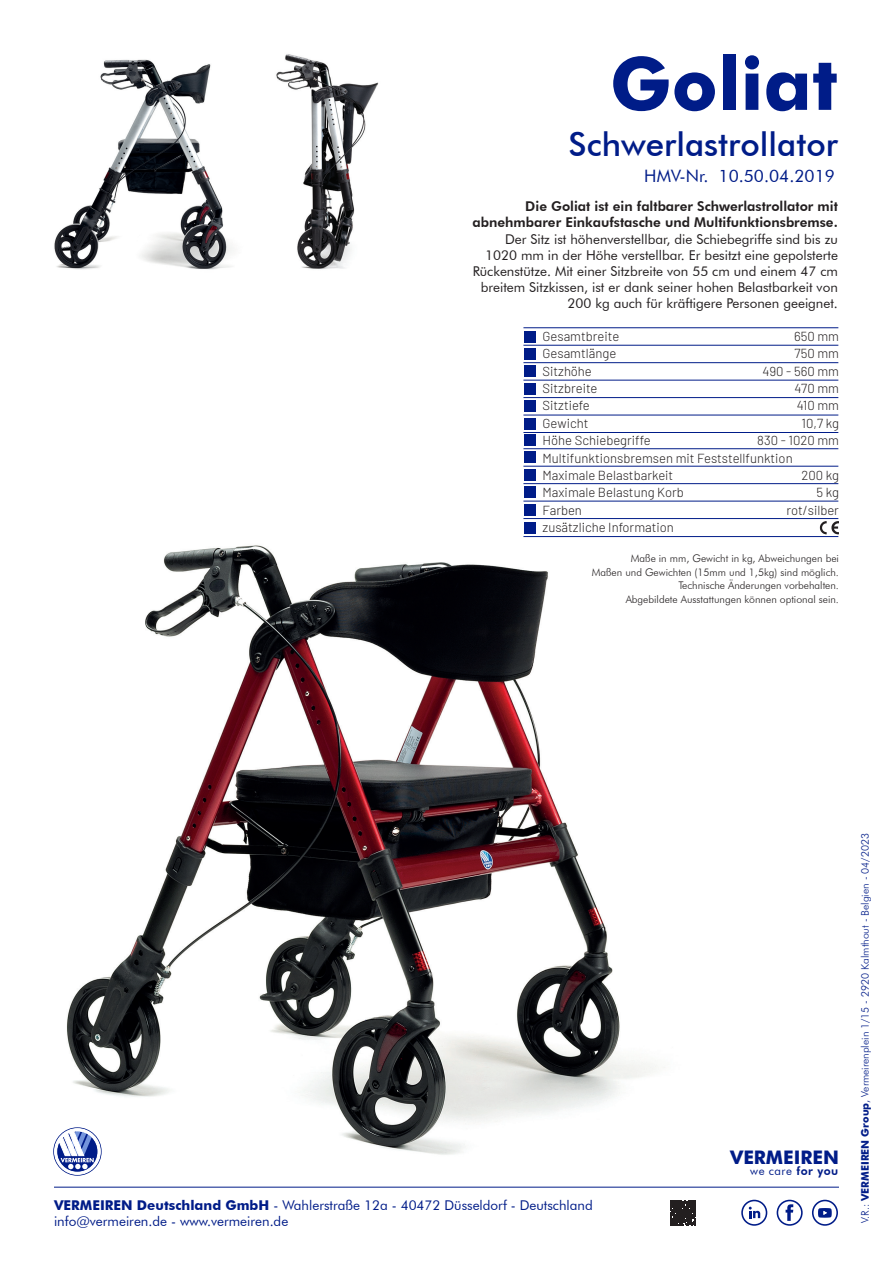
<style>
.page{position:relative;width:893px;height:1263px;background:#fff}
.page>*{position:absolute;margin:0;border:0;box-sizing:border-box;transform-origin:0 0}
.t1{font:700 73.5px "Futura BT";color:#001c88}
.t2{font:500 33px "Futura BT";color:#001c88}
.t3{font:700 18.75px "Futura BT";color:#001c88}
.t4{font:17.1px "Futura BT";color:#001c88}
.t5{font:13.5px/16.2px "Futura BT";color:#231f20;text-align:right}
.t6{font:13.5px "Futura BT";color:#001c88}
.t7{font:800 13.5px "Futura BT";color:#231f20}
.t8{font:300 13.05px "Barlow";color:#231f20}
.t9{font:11.55px "Futura BT";letter-spacing:.04em;color:#001c88}
.t10{font:300 10.5px "Futura BT";color:#231f20}
.t11{font:300 10.5px "Futura BT";color:#001c88}
.s1{font-weight:700}
.s2{font-weight:800}
</style>
<div class="page">
<img style="left:53px;top:480px;width:654px;height:746px">
<img style="left:54px;top:59px;width:178px;height:211px">
<img style="left:276px;top:54px;width:103px;height:215px">
<hr style="left:54px;top:1187px;width:785px;height:1px;background:#001c88">
<svg style="left:54px;top:1128px;width:47px;height:47px"></svg>
<div style="left:524px;top:331px;width:11px;height:11px;background:#001c88"></div>
<div style="left:524px;top:348px;width:11px;height:12px;background:#001c88"></div>
<div style="left:524px;top:366px;width:11px;height:11px;background:#001c88"></div>
<div style="left:524px;top:383px;width:11px;height:11px;background:#001c88"></div>
<div style="left:524px;top:401px;width:11px;height:11px;background:#001c88"></div>
<div style="left:524px;top:418px;width:11px;height:11px;background:#001c88"></div>
<hr style="left:523px;top:432px;width:315px;height:1px;background:#001c88">
<hr style="left:523px;top:415px;width:315px;height:1px;background:#001c88">
<hr style="left:523px;top:397px;width:315px;height:1px;background:#001c88">
<hr style="left:523px;top:380px;width:315px;height:1px;background:#001c88">
<hr style="left:523px;top:362px;width:315px;height:1px;background:#001c88">
<hr style="left:523px;top:345px;width:315px;height:1px;background:#001c88">
<hr style="left:523px;top:327px;width:315px;height:1px;background:#001c88">
<div style="left:524px;top:434px;width:11px;height:12px;background:#001c88"></div>
<div style="left:524px;top:452px;width:11px;height:11px;background:#001c88"></div>
<div style="left:524px;top:469px;width:11px;height:12px;background:#001c88"></div>
<div style="left:524px;top:487px;width:11px;height:11px;background:#001c88"></div>
<div style="left:524px;top:504px;width:11px;height:11px;background:#001c88"></div>
<hr style="left:523px;top:518px;width:315px;height:1px;background:#001c88">
<hr style="left:523px;top:501px;width:315px;height:1px;background:#001c88">
<hr style="left:523px;top:483px;width:315px;height:1px;background:#001c88">
<hr style="left:523px;top:466px;width:315px;height:1px;background:#001c88">
<hr style="left:523px;top:448px;width:315px;height:1px;background:#001c88">
<div style="left:524px;top:522px;width:11px;height:11px;background:#001c88"></div>
<hr style="left:523px;top:536px;width:315px;height:1px;background:#001c88">
<svg style="left:820px;top:521px;width:19px;height:13px"></svg>
<svg style="left:670px;top:1200px;width:25px;height:26px"></svg>
<div style="left:741px;top:1200px;width:26px;height:26px;border:2px solid #001c88;border-radius:50%"></div>
<svg style="left:749px;top:1207px;width:11px;height:11px"></svg>
<div style="left:777px;top:1200px;width:26px;height:26px;border:2px solid #001c88;border-radius:50%"></div>
<svg style="left:786px;top:1204px;width:7px;height:17px"></svg>
<div style="left:812px;top:1200px;width:26px;height:26px;border:2px solid #001c88;border-radius:50%"></div>
<svg style="left:818px;top:1208px;width:14px;height:10px"></svg>
<p class="t1" style="left:610px;top:39px;width:230px">Goliat</p>
<p class="t2" style="left:569px;top:124px;width:271px">Schwerlastrollator</p>
<p class="t4" style="left:644px;top:166px;width:192px">HMV-Nr. 10.50.04.2019</p>
<p class="t7" style="left:525px;top:198px;width:314px">Die Goliat ist ein faltbarer Schwerlastrollator mit</p>
<p class="t7" style="left:473px;top:214px;width:367px">abnehmbarer Einkaufstasche und Multifunktionsbremse.</p>
<p class="t5" style="left:505px;top:230px;width:334px">Der Sitz ist höhenverstellbar, die Schiebegriffe sind bis zu</p>
<p class="t5" style="left:473px;top:247px;width:367px">1020 mm in der Höhe verstellbar. Er besitzt eine gepolsterte Rückenstütze. Mit einer Sitzbreite von 55 cm und einem 47 cm breitem Sitzkissen, ist er dank seiner hohen Belastbarkeit von 200 kg auch für kräftigere Personen geeignet.</p>
<p class="t8" style="left:543px;top:327px;width:78px">Gesamtbreite</p>
<p class="t8" style="left:794px;top:327px;width:46px">650 mm</p>
<p class="t8" style="left:543px;top:344px;width:75px">Gesamtlänge</p>
<p class="t8" style="left:795px;top:344px;width:46px">750 mm</p>
<p class="t8" style="left:543px;top:361px;width:51px">Sitzhöhe</p>
<p class="t8" style="left:762px;top:361px;width:78px">490 - 560 mm</p>
<p class="t8" style="left:543px;top:379px;width:56px">Sitzbreite</p>
<p class="t8" style="left:794px;top:379px;width:46px">470 mm</p>
<p class="t8" style="left:543px;top:396px;width:49px">Sitztiefe</p>
<p class="t8" style="left:797px;top:396px;width:44px">410 mm</p>
<p class="t8" style="left:543px;top:414px;width:47px">Gewicht</p>
<p class="t8" style="left:802px;top:414px;width:39px">10,7 kg</p>
<p class="t8" style="left:543px;top:431px;width:110px">Höhe Schiebegriffe</p>
<p class="t8" style="left:757px;top:431px;width:83px">830 - 1020 mm</p>
<p class="t8" style="left:543px;top:448px;width:252px">Multifunktionsbremsen mit Feststellfunktion</p>
<p class="t8" style="left:543px;top:466px;width:132px">Maximale Belastbarkeit</p>
<p class="t8" style="left:801px;top:466px;width:39px">200 kg</p>
<p class="t8" style="left:543px;top:483px;width:143px">Maximale Belastung Korb</p>
<p class="t8" style="left:816px;top:483px;width:24px">5 kg</p>
<p class="t8" style="left:543px;top:501px;width:41px">Farben</p>
<p class="t8" style="left:787px;top:501px;width:54px">rot/silber</p>
<p class="t8" style="left:543px;top:518px;width:133px">zusätzliche Information</p>
<p class="t10" style="left:631px;top:552px;width:210px">Maße in mm, Gewicht in kg, Abweichungen bei</p>
<p class="t10" style="left:592px;top:566px;width:249px">Maßen und Gewichten (15mm und 1,5kg) sind möglich.</p>
<p class="t10" style="left:678px;top:579px;width:162px">Technische Änderungen vorbehalten.</p>
<p class="t10" style="left:626px;top:593px;width:215px">Abgebildete Ausstattungen können optional sein.</p>
<p class="t6" style="left:54px;top:1197px;width:540px"><span class="s1">VERMEIREN Deutschland GmbH</span> - Wahlerstraße 12a - 40472 Düsseldorf - Deutschland</p>
<p class="t6" style="left:54px;top:1213px;width:236px">info@vermeiren.de - www.vermeiren.de</p>
<p class="t3" style="left:730px;top:1146px;width:110px">VERMEIREN</p>
<p class="t9" style="left:750px;top:1163px;width:90px">we care <span class="s2">for you</span></p>
<p class="t11" style="left:859px;top:1223px;width:391px;rotate:-90deg">V.R.: <span class="s1">VERMEIREN Group</span>, Vermeirenplein 1/15 - 2920 Kalmthout - Belgien - 04/2023</p>
</div>
